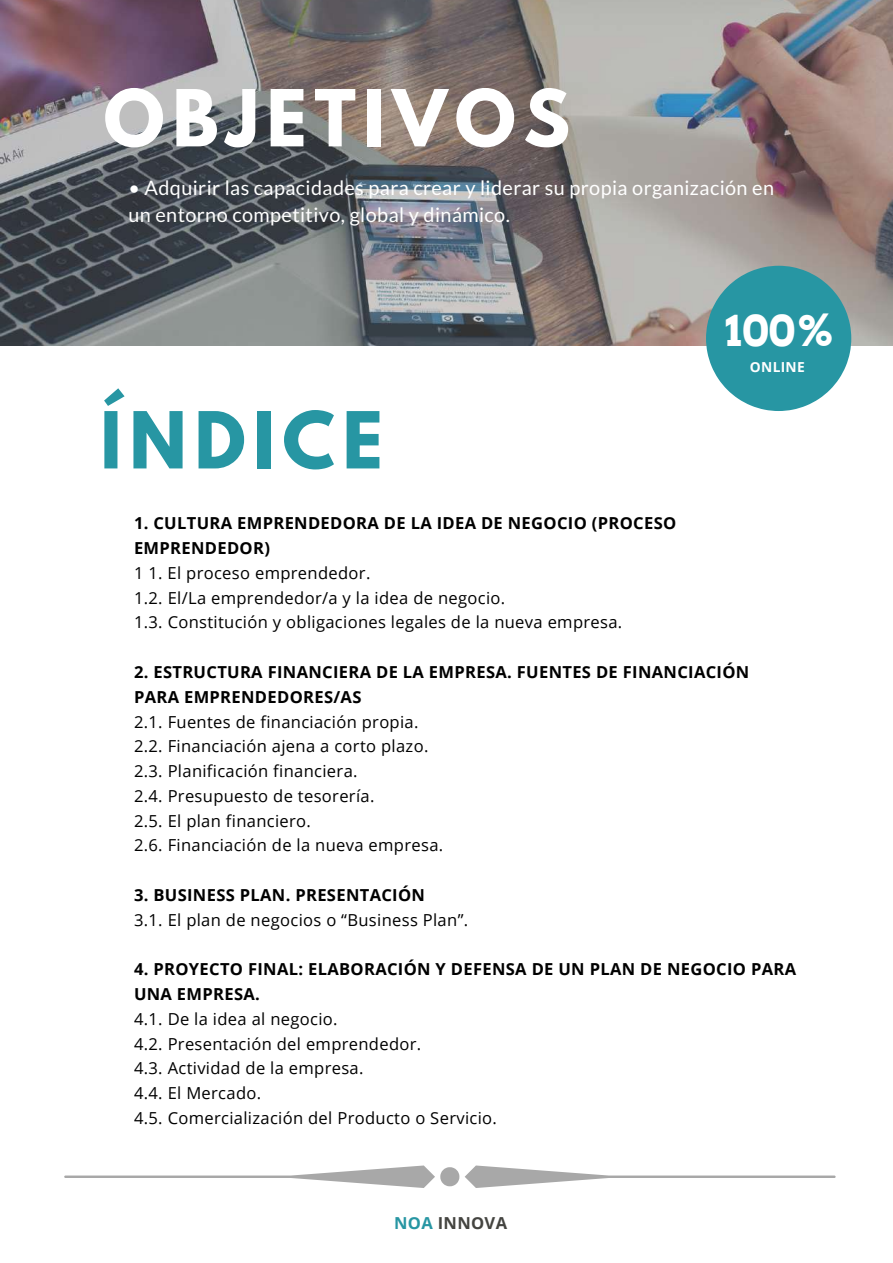
<style>
.page{position:relative;width:893px;height:1263px;background:#fff}
.page>*{position:absolute;margin:0;border:0;box-sizing:border-box;transform-origin:0 0}
.t1{font:700 69.6px "League Spartan";letter-spacing:.11em;color:#fff}
.t2{font:700 69.6px "League Spartan";letter-spacing:.11em;color:#2796a3}
.t3{font:700 42.45px "Arvo";color:#fff}
.t4{font:19.8px/27px "Lato";letter-spacing:.02em;color:#fff}
.t5{font:16.5px/24.8px "Open Sans";letter-spacing:.02em;color:#000}
.t6{font:700 16.5px/24.8px "Open Sans";letter-spacing:.02em;color:#000}
.t7{font:700 16.5px "Open Sans";letter-spacing:.02em;color:#444440}
.t8{font:700 13.8px "Open Sans";letter-spacing:.02em;color:#fff}
.s1{color:#2796a3}
</style>
<div class="page">
<img style="left:0;top:0;width:893px;height:346px">
<svg style="left:706px;top:266px;width:145px;height:145px;background:#4ca3ad"></svg>
<svg style="left:465px;top:1165px;width:370px;height:23px"></svg>
<svg style="left:64px;top:1165px;width:395px;height:23px"></svg>
<h1 class="t1" style="left:104px;top:84px;width:468px">OBJETIVOS</h1>
<p class="t4" style="left:128px;top:174px;width:647px">• Adquirir las capacidades para crear y liderar su propia organización en un entorno competitivo, global y dinámico.</p>
<h1 class="t2" style="left:100px;top:406px;width:284px">ÍNDICE</h1>
<h2 class="t3" style="left:725px;top:305px;width:109px">100%</h2>
<p class="t8" style="left:750px;top:357px;width:56px">ONLINE</p>
<p class="t6" style="left:134px;top:511px;width:544px">1. CULTURA EMPRENDEDORA DE LA IDEA DE NEGOCIO (PROCESO<br>EMPRENDEDOR)</p>
<p class="t5" style="left:134px;top:560px;width:490px">1 1. El proceso emprendedor.<br>1.2. El/La emprendedor/a y la idea de negocio.<br>1.3. Constitución y obligaciones legales de la nueva empresa.</p>
<p class="t6" style="left:134px;top:659px;width:617px">2. ESTRUCTURA FINANCIERA DE LA EMPRESA. FUENTES DE FINANCIACIÓN<br>PARA EMPRENDEDORES/AS</p>
<p class="t5" style="left:134px;top:709px;width:311px">2.1. Fuentes de financiación propia.<br>2.2. Financiación ajena a corto plazo.<br>2.3. Planificación financiera.<br>2.4. Presupuesto de tesorería.<br>2.5. El plan financiero.<br>2.6. Financiación de la nueva empresa.</p>
<p class="t6" style="left:134px;top:882px;width:293px">3. BUSINESS PLAN. PRESENTACIÓN</p>
<p class="t5" style="left:134px;top:907px;width:336px">3.1. El plan de negocios o “Business Plan”.</p>
<p class="t6" style="left:134px;top:956px;width:664px">4. PROYECTO FINAL: ELABORACIÓN Y DEFENSA DE UN PLAN DE NEGOCIO PARA<br>UNA EMPRESA.</p>
<p class="t5" style="left:134px;top:1006px;width:364px">4.1. De la idea al negocio.<br>4.2. Presentación del emprendedor.<br>4.3. Actividad de la empresa.<br>4.4. El Mercado.<br>4.5. Comercialización del Producto o Servicio.</p>
<p class="t7" style="left:394px;top:1211px;width:114px"><span class="s1">NOA</span> INNOVA</p>
</div>
